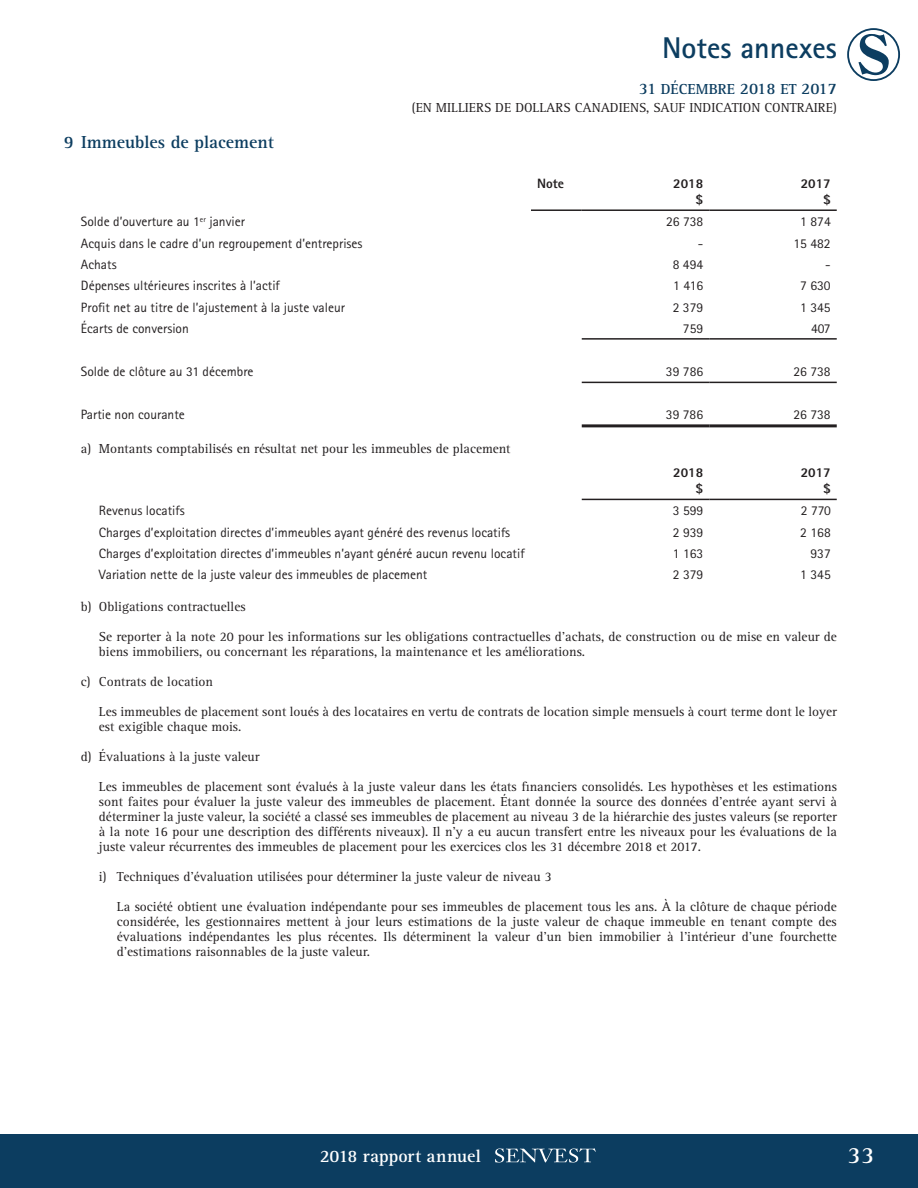
<style>
.page{position:relative;width:918px;height:1188px;background:#fff}
.page>*{position:absolute;margin:0;border:0;box-sizing:border-box;transform-origin:0 0}
.t1{font:700 30px "Rotis Sans Serif Std";color:#0c3d60}
.t2{font:700 24px "Rotis Serif Std";color:#fff}
.t3{font:700 18px "Rotis Serif Std";color:#0c3d60}
.t4{font:700 18px "Rotis Serif Std";color:#fff}
.t5{font:700 16.5px "Rotis Serif Std";color:#0c3d60}
.t6{font:13.5px/15px "Rotis Serif Std";color:#231f20}
.t7{font:13.5px "Rotis Sans Serif Std";color:#231f20}
.t8{font:800 13.5px/16.2px "Rotis Sans Serif Std";color:#231f20;text-align:right}
.s1{font-size:15px}
</style>
<div class="page">
<div style="left:0;top:1134px;width:918px;height:54px;background:#0c3d60"></div>
<svg style="left:495px;top:1148px;width:101px;height:15px"></svg>
<svg style="left:847px;top:28px;width:53px;height:53px"></svg>
<hr style="left:531px;top:209px;width:51px;height:2px;background:#231f20">
<hr style="left:582px;top:209px;width:127px;height:2px;background:#231f20">
<hr style="left:709px;top:209px;width:128px;height:2px;background:#231f20">
<hr style="left:582px;top:382px;width:127px;height:1px;background:#231f20">
<hr style="left:709px;top:382px;width:128px;height:1px;background:#231f20">
<hr style="left:582px;top:338px;width:127px;height:2px;background:#231f20">
<hr style="left:709px;top:338px;width:128px;height:2px;background:#231f20">
<hr style="left:582px;top:424px;width:127px;height:3px;background:#231f20">
<hr style="left:709px;top:424px;width:128px;height:3px;background:#231f20">
<hr style="left:582px;top:499px;width:127px;height:1px;background:#231f20">
<hr style="left:709px;top:499px;width:128px;height:1px;background:#231f20">
<h3 class="t3" style="left:64px;top:131px;width:211px">9 Immeubles de placement</h3>
<h1 class="t1" style="left:662px;top:29px;width:176px">Notes annexes</h1>
<p class="t5" style="left:639px;top:79px;width:200px">31 <span class="s1">DÉCEMBRE</span> 2018 <span class="s1">ET</span> 2017</p>
<p class="t6" style="left:412px;top:100px;width:427px">(EN MILLIERS DE DOLLARS CANADIENS, SAUF INDICATION CONTRAIRE)</p>
<p class="t8" style="left:537px;top:175px;width:29px">Note</p>
<p class="t8" style="left:673px;top:175px;width:32px">2018 $</p>
<p class="t8" style="left:801px;top:175px;width:32px">2017 $</p>
<p class="t7" style="left:81px;top:214px;width:165px">Solde d’ouverture au 1<sup>er</sup> janvier</p>
<p class="t7" style="left:666px;top:214px;width:39px">26 738</p>
<p class="t7" style="left:800px;top:214px;width:32px">1 874</p>
<p class="t7" style="left:81px;top:235px;width:283px">Acquis dans le cadre d’un regroupement d’entreprises</p>
<p class="t7" style="left:698px;top:235px;width:7px">-</p>
<p class="t7" style="left:793px;top:235px;width:39px">15 482</p>
<p class="t7" style="left:81px;top:256px;width:37px">Achats</p>
<p class="t7" style="left:673px;top:256px;width:32px">8 494</p>
<p class="t7" style="left:825px;top:256px;width:7px">-</p>
<p class="t7" style="left:81px;top:278px;width:200px">Dépenses ultérieures inscrites à l’actif</p>
<p class="t7" style="left:673px;top:278px;width:31px">1 416</p>
<p class="t7" style="left:800px;top:278px;width:32px">7 630</p>
<p class="t7" style="left:81px;top:299px;width:266px">Profit net au titre de l’ajustement à la juste valeur</p>
<p class="t7" style="left:673px;top:299px;width:32px">2 379</p>
<p class="t7" style="left:800px;top:299px;width:32px">1 345</p>
<p class="t7" style="left:81px;top:320px;width:109px">Écarts de conversion</p>
<p class="t7" style="left:683px;top:320px;width:22px">759</p>
<p class="t7" style="left:811px;top:320px;width:21px">407</p>
<p class="t7" style="left:81px;top:363px;width:174px">Solde de clôture au 31 décembre</p>
<p class="t7" style="left:666px;top:363px;width:39px">39 786</p>
<p class="t7" style="left:793px;top:363px;width:39px">26 738</p>
<p class="t7" style="left:81px;top:407px;width:105px">Partie non courante</p>
<p class="t7" style="left:666px;top:407px;width:39px">39 786</p>
<p class="t7" style="left:793px;top:407px;width:39px">26 738</p>
<p class="t6" style="left:81px;top:441px;width:431px">a) Montants comptabilisés en résultat net pour les immeubles de placement</p>
<p class="t8" style="left:673px;top:464px;width:32px">2018 $</p>
<p class="t8" style="left:801px;top:464px;width:32px">2017 $</p>
<p class="t7" style="left:99px;top:503px;width:87px">Revenus locatifs</p>
<p class="t7" style="left:673px;top:503px;width:32px">3 599</p>
<p class="t7" style="left:801px;top:503px;width:31px">2 770</p>
<p class="t7" style="left:99px;top:524px;width:413px">Charges d’exploitation directes d’immeubles ayant généré des revenus locatifs</p>
<p class="t7" style="left:673px;top:524px;width:32px">2 939</p>
<p class="t7" style="left:800px;top:524px;width:32px">2 168</p>
<p class="t7" style="left:99px;top:546px;width:427px">Charges d’exploitation directes d’immeubles n’ayant généré aucun revenu locatif</p>
<p class="t7" style="left:673px;top:546px;width:32px">1 163</p>
<p class="t7" style="left:811px;top:546px;width:22px">937</p>
<p class="t7" style="left:99px;top:567px;width:330px">Variation nette de la juste valeur des immeubles de placement</p>
<p class="t7" style="left:673px;top:567px;width:32px">2 379</p>
<p class="t7" style="left:800px;top:567px;width:32px">1 345</p>
<p class="t6" style="left:81px;top:599px;width:166px">b) Obligations contractuelles</p>
<p class="t6" style="left:99px;top:629px;width:739px">Se reporter à la note 20 pour les informations sur les obligations contractuelles d’achats, de construction ou de mise en valeur de biens immobiliers, ou concernant les réparations, la maintenance et les améliorations.</p>
<p class="t6" style="left:81px;top:674px;width:134px">c) Contrats de location</p>
<p class="t6" style="left:99px;top:704px;width:740px">Les immeubles de placement sont loués à des locataires en vertu de contrats de location simple mensuels à court terme dont le loyer est exigible chaque mois.</p>
<p class="t6" style="left:81px;top:749px;width:180px">d) Évaluations à la juste valeur</p>
<p class="t6" style="left:99px;top:779px;width:740px;text-align:justify">Les immeubles de placement sont évalués à la juste valeur dans les états financiers consolidés. Les hypothèses et les estimations sont faites pour évaluer la juste valeur des immeubles de placement. Étant donnée la source des données d’entrée ayant servi à déterminer la juste valeur, la société a classé ses immeubles de placement au niveau 3 de la hiérarchie des justes valeurs (se reporter à la note 16 pour une description des différents niveaux). Il n’y a eu aucun transfert entre les niveaux pour les évaluations de la juste valeur récurrentes des immeubles de placement pour les exercices clos les 31 décembre 2018 et 2017.</p>
<p class="t6" style="left:99px;top:869px;width:454px">i) Techniques d’évaluation utilisées pour déterminer la juste valeur de niveau 3</p>
<p class="t6" style="left:117px;top:899px;width:722px;text-align:justify">La société obtient une évaluation indépendante pour ses immeubles de placement tous les ans. À la clôture de chaque période considérée, les gestionnaires mettent à jour leurs estimations de la juste valeur de chaque immeuble en tenant compte des évaluations indépendantes les plus récentes. Ils déterminent la valeur d’un bien immobilier à l’intérieur d’une fourchette d’estimations raisonnables de la juste valeur.</p>
<h3 class="t4" style="left:320px;top:1145px;width:163px">2018 rapport annuel</h3>
<h2 class="t2" style="left:848px;top:1141px;width:28px">33</h2>
</div>
